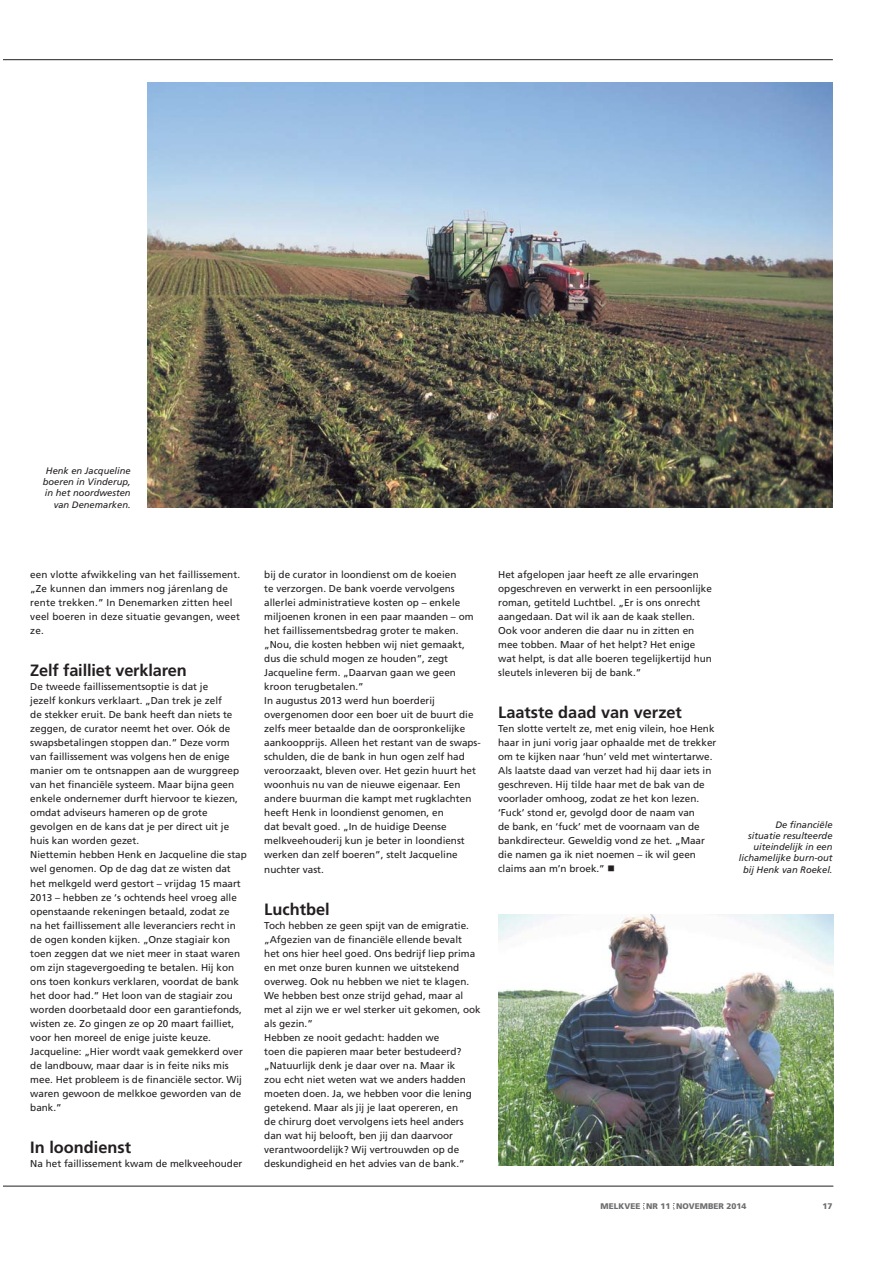
<style>
.page{position:relative;width:893px;height:1263px;background:#fff}
.page>*{position:absolute;margin:0;border:0;box-sizing:border-box;transform-origin:0 0}
.t1{font:700 16.35px "Frutiger LT Std";color:#231f20}
.t2{font:9.9px/14.1px "Frutiger LT Std";color:#231f20}
.t3{font:italic 9.3px/11.2px "Frutiger LT Std";color:#231f20;text-align:right}
.t4{font:900 8.25px "Frutiger LT Std";color:#6d6e70}
</style>
<div class="page">
<hr style="left:4px;top:59px;width:829px;height:1px;background:#231f20">
<hr style="left:4px;top:1186px;width:829px;height:1px;background:#231f20">
<img style="left:147px;top:83px;width:685px;height:425px">
<img style="left:498px;top:915px;width:335px;height:251px">
<p class="t3" style="left:43px;top:465px;width:89px">Henk en Jacqueline boeren in Vinderup, in het noordwesten van Denemarken.</p>
<p class="t2" style="left:30px;top:568px;width:211px">een vlotte afwikkeling van het faillissement. „Ze kunnen dan immers nog járenlang de rente trekken.” In Denemarken zitten heel veel boeren in deze situatie gevangen, weet ze.</p>
<h1 class="t1" style="left:30px;top:663px;width:158px">Zelf failliet verklaren</h1>
<p class="t2" style="left:30px;top:680px;width:218px">De tweede faillissementsoptie is dat je<br>jezelf konkurs verklaart. „Dan trek je zelf<br>de stekker eruit. De bank heeft dan niets te zeggen, de curator neemt het over. Oók de swapsbetalingen stoppen dan.” Deze vorm van faillissement was volgens hen de enige manier om te ontsnappen aan de wurggreep van het financiële systeem. Maar bijna geen enkele ondernemer durft hiervoor te kiezen, omdat adviseurs hameren op de grote gevolgen en de kans dat je per direct uit je huis kan worden gezet.<br>Niettemin hebben Henk en Jacqueline die stap wel genomen. Op de dag dat ze wisten dat het melkgeld werd gestort – vrijdag 15 maart 2013 – hebben ze ‘s ochtends heel vroeg alle openstaande rekeningen betaald, zodat ze<br>na het faillissement alle leveranciers recht in de ogen konden kijken. „Onze stagiair kon toen zeggen dat we niet meer in staat waren om zijn stagevergoeding te betalen. Hij kon ons toen konkurs verklaren, voordat de bank het door had.” Het loon van de stagiair zou worden doorbetaald door een garantiefonds, wisten ze. Zo gingen ze op 20 maart failliet, voor hen moreel de enige juiste keuze.<br>Jacqueline: „Hier wordt vaak gemekkerd over de landbouw, maar daar is in feite niks mis mee. Het probleem is de financiële sector. Wij waren gewoon de melkkoe geworden van de bank.”</p>
<h1 class="t1" style="left:30px;top:1140px;width:102px">In loondienst</h1>
<p class="t2" style="left:30px;top:1157px;width:214px">Na het faillissement kwam de melkveehouder</p>
<p class="t2" style="left:264px;top:568px;width:218px">bij de curator in loondienst om de koeien<br>te verzorgen. De bank voerde vervolgens allerlei administratieve kosten op – enkele miljoenen kronen in een paar maanden – om het faillissementsbedrag groter te maken. „Nou, die kosten hebben wij niet gemaakt, dus die schuld mogen ze houden”, zegt Jacqueline ferm. „Daarvan gaan we geen kroon terugbetalen.”<br>In augustus 2013 werd hun boerderij overgenomen door een boer uit de buurt die zelfs meer betaalde dan de oorspronkelijke aankoopprijs. Alleen het restant van de swaps&shy;schulden, die de bank in hun ogen zelf had veroorzaakt, bleven over. Het gezin huurt het woonhuis nu van de nieuwe eigenaar. Een andere buurman die kampt met rugklachten heeft Henk in loondienst genomen, en<br>dat bevalt goed. „In de huidige Deense melkveehouderij kun je beter in loondienst werken dan zelf boeren”, stelt Jacqueline nuchter vast.</p>
<h1 class="t1" style="left:264px;top:902px;width:67px">Luchtbel</h1>
<p class="t2" style="left:264px;top:919px;width:218px">Toch hebben ze geen spijt van de emigratie. „Afgezien van de financiële ellende bevalt<br>het ons hier heel goed. Ons bedrijf liep prima en met onze buren kunnen we uitstekend overweg. Ook nu hebben we niet te klagen.<br>We hebben best onze strijd gehad, maar al met al zijn we er wel sterker uit gekomen, ook als gezin.”<br>Hebben ze nooit gedacht: hadden we<br>toen die papieren maar beter bestudeerd? „Natuurlijk denk je daar over na. Maar ik<br>zou echt niet weten wat we anders hadden moeten doen. Ja, we hebben voor die lening getekend. Maar als jij je laat opereren, en<br>de chirurg doet vervolgens iets heel anders dan wat hij belooft, ben jij dan daarvoor verantwoordelijk? Wij vertrouwden op de deskundigheid en het advies van de bank.”</p>
<p class="t2" style="left:498px;top:568px;width:215px">Het afgelopen jaar heeft ze alle ervaringen opgeschreven en verwerkt in een persoonlijke roman, getiteld Luchtbel. „Er is ons onrecht aangedaan. Dat wil ik aan de kaak stellen.<br>Ook voor anderen die daar nu in zitten en mee tobben. Maar of het helpt? Het enige wat helpt, is dat alle boeren tegelijkertijd hun sleutels inleveren bij de bank.”</p>
<h1 class="t1" style="left:498px;top:705px;width:185px">Laatste daad van verzet</h1>
<p class="t2" style="left:498px;top:722px;width:220px">Ten slotte vertelt ze, met enig vilein, hoe Henk haar in juni vorig jaar ophaalde met de trekker om te kijken naar ‘hun’ veld met wintertarwe.<br>Als laatste daad van verzet had hij daar iets in geschreven. Hij tilde haar met de bak van de voorlader omhoog, zodat ze het kon lezen. ‘Fuck’ stond er, gevolgd door de naam van<br>de bank, en ‘fuck’ met de voornaam van de bankdirecteur. Geweldig vond ze het. „Maar die namen ga ik niet noemen – ik wil geen claims aan m’n broek.”</p>
<p class="t3" style="left:739px;top:819px;width:95px">De financiële<br>situatie resulteerde uiteindelijk in een lichamelijke burn-out bij Henk van Roekel.</p>
<p class="t4" style="left:600px;top:1203px;width:147px">MELKVEE NR 11 NOVEMBER 2014</p>
<p class="t4" style="left:822px;top:1203px;width:12px">17</p>
</div>
